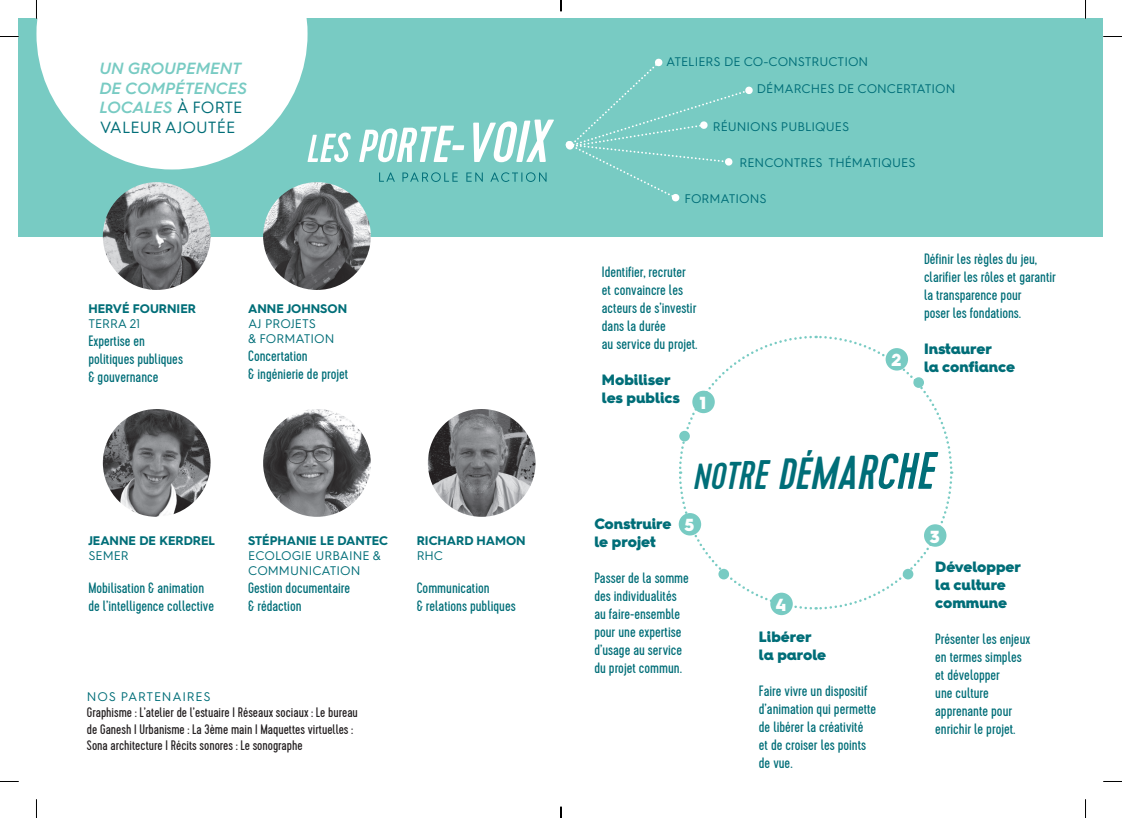
<style>
.page{position:relative;width:1122px;height:818px;background:#fff}
.page>*{position:absolute;margin:0;border:0;box-sizing:border-box;transform-origin:0 0}
.t1{font:italic 500 36.25px "Cervo";color:#006e78}
.t2{font:900 17.5px "Hurme Geometric Sans 4";color:#fff}
.t3{font:italic 600 16.25px/19.5px "Hurme Geometric Sans 4";color:#78cbc3}
.t4{font:15px/18px "Cervo";color:#006e78}
.t5{font:900 15px/18px "Hurme Geometric Sans 4";color:#006e78}
.t6{font:13.75px/16.5px "Cervo";color:#231f20}
.t7{font:12.5px/15px "Hurme Geometric Sans 4";color:#006e78}
.t8{font:700 12.5px "Hurme Geometric Sans 4";color:#006e78}
.t9{font:12.5px "Hurme Geometric Sans 4";letter-spacing:.06em;color:#006e78}
.s1{font-weight:400;font-style:normal;color:#006e78}
.s2{font-size:37.5px}
.s3{font-size:38.75px}
.s4{font-size:40px}
.s5{font-size:41.25px}
.s6{font-size:43.75px}
.s7{font-size:45px}
.s8{font-size:46.25px}
.s9{font-size:47.5px}
.s10{font-size:48.75px}
.s11{font-size:50px}
.s12{font-size:51.25px}
.s13{font-size:52.5px}
</style>
<div class="page">
<div style="left:19px;top:19px;width:1084px;height:218px;background:#78cbc3"></div>
<svg style="left:36px;top:19px;width:271px;height:150px;fill:#fff"></svg>
<img style="left:103px;top:182px;width:108px;height:108px;border-radius:54px">
<img style="left:428px;top:409px;width:107px;height:107px;border-radius:54px">
<img style="left:263px;top:182px;width:108px;height:108px;border-radius:54px">
<img style="left:263px;top:409px;width:108px;height:107px;border-radius:54px">
<img style="left:103px;top:409px;width:108px;height:107px;border-radius:54px">
<svg style="left:307px;top:132px;width:44px;height:30px"></svg>
<svg style="left:359px;top:125px;width:105px;height:37px"></svg>
<svg style="left:473px;top:119px;width:81px;height:43px"></svg>
<svg style="left:379px;top:172px;width:167px;height:10px"></svg>
<svg style="left:678px;top:335px;width:276px;height:275px"></svg>
<div style="left:679px;top:430px;width:11px;height:11px;background:#78cbc3;border-radius:50%"></div>
<div style="left:885px;top:348px;width:23px;height:22px;background:#78cbc3;border-radius:50%"></div>
<div style="left:913px;top:377px;width:11px;height:10px;background:#78cbc3;border-radius:50%"></div>
<div style="left:718px;top:568px;width:11px;height:11px;background:#78cbc3;border-radius:50%"></div>
<div style="left:903px;top:568px;width:10px;height:11px;background:#78cbc3;border-radius:50%"></div>
<div style="left:692px;top:390px;width:23px;height:23px;background:#78cbc3;border-radius:50%"></div>
<div style="left:924px;top:524px;width:22px;height:22px;background:#78cbc3;border-radius:50%"></div>
<div style="left:770px;top:592px;width:23px;height:22px;background:#78cbc3;border-radius:50%"></div>
<div style="left:679px;top:512px;width:22px;height:23px;background:#78cbc3;border-radius:50%"></div>
<svg style="left:565px;top:58px;width:188px;height:144px"></svg>
<svg style="left:0;top:36px;width:19px;height:1px"></svg>
<svg style="left:1103px;top:36px;width:19px;height:1px"></svg>
<svg style="left:36px;top:0;width:1px;height:19px"></svg>
<svg style="left:36px;top:799px;width:1px;height:18px"></svg>
<svg style="left:1085px;top:0;width:1px;height:19px"></svg>
<svg style="left:1085px;top:799px;width:1px;height:18px"></svg>
<svg style="left:560px;top:0;width:2px;height:11px"></svg>
<svg style="left:560px;top:806px;width:2px;height:11px"></svg>
<p class="t3" style="left:100px;top:59px;width:149px">UN GROUPEMENT<br>DE COMPÉTENCES<br>LOCALES <span class="s1">À FORTE<br>VALEUR AJOUTÉE</span></p>
<p class="t8" style="left:88px;top:299px;width:109px">HERVÉ FOURNIER</p>
<p class="t7" style="left:88px;top:315px;width:53px">TERRA 21</p>
<p class="t4" style="left:88px;top:332px;width:96px">Expertise en politiques publiques &amp; gouvernance</p>
<p class="t8" style="left:248px;top:299px;width:100px">ANNE JOHNSON</p>
<p class="t7" style="left:248px;top:315px;width:88px">AJ PROJETS<br>&amp; FORMATION</p>
<p class="t4" style="left:248px;top:347px;width:102px">Concertation<br>&amp; ingénierie de projet</p>
<p class="t8" style="left:88px;top:531px;width:128px">JEANNE DE KERDREL</p>
<p class="t7" style="left:88px;top:547px;width:42px">SEMER</p>
<p class="t4" style="left:88px;top:579px;width:127px">Mobilisation &amp; animation de l’intelligence collective</p>
<p class="t8" style="left:248px;top:531px;width:141px">STÉPHANIE LE DANTEC</p>
<p class="t7" style="left:248px;top:547px;width:134px">ECOLOGIE URBAINE &amp;<br>COMMUNICATION</p>
<p class="t4" style="left:248px;top:579px;width:103px">Gestion documentaire &amp; rédaction</p>
<p class="t8" style="left:417px;top:531px;width:110px">RICHARD HAMON</p>
<p class="t7" style="left:417px;top:547px;width:28px">RHC</p>
<p class="t4" style="left:417px;top:579px;width:100px">Communication<br>&amp; relations publiques</p>
<p class="t9" style="left:87px;top:687px;width:125px">NOS PARTENAIRES</p>
<p class="t6" style="left:87px;top:704px;width:272px">Graphisme : L’atelier de l’estuaire I Réseaux sociaux : Le bureau de Ganesh I Urbanisme : La 3ème main I Maquettes virtuelles :<br>Sona architecture I Récits sonores : Le sonographe</p>
<p class="t7" style="left:666px;top:54px;width:204px">ATELIERS DE CO-CONSTRUCTION</p>
<p class="t7" style="left:757px;top:81px;width:200px">DÉMARCHES DE CONCERTATION</p>
<p class="t7" style="left:713px;top:118px;width:138px">RÉUNIONS PUBLIQUES</p>
<p class="t7" style="left:739px;top:155px;width:177px">RENCONTRES THÉMATIQUES</p>
<p class="t7" style="left:684px;top:190px;width:83px">FORMATIONS</p>
<p class="t4" style="left:602px;top:263px;width:97px">Identifier, recruter et convaincre les acteurs de s’investir dans la durée<br>au service du projet.</p>
<p class="t5" style="left:602px;top:370px;width:80px">Mobiliser les publics</p>
<p class="t2" style="left:699px;top:390px;width:8px">1</p>
<p class="t2" style="left:891px;top:348px;width:11px">2</p>
<p class="t4" style="left:924px;top:250px;width:133px">Définir les règles du jeu, clarifier les rôles et garantir la transparence pour<br>poser les fondations.</p>
<p class="t5" style="left:924px;top:339px;width:93px">Instaurer<br>la confiance</p>
<h1 class="t1" style="left:692px;top:454px;width:242px">N<span class="s2">O</span><span class="s3">T</span><span class="s4">R</span><span class="s5">E</span> <span class="s6">D</span><span class="s7">É</span><span class="s8">M</span><span class="s9">A</span><span class="s10">R</span><span class="s11">C</span><span class="s12">H</span><span class="s13">E</span></h1>
<p class="t5" style="left:594px;top:514px;width:78px">Construire le projet</p>
<p class="t4" style="left:594px;top:569px;width:96px">Passer de la somme des individualités au faire-ensemble pour une expertise d’usage au service du projet commun.</p>
<p class="t2" style="left:684px;top:512px;width:11px">5</p>
<p class="t2" style="left:775px;top:592px;width:12px">4</p>
<p class="t5" style="left:759px;top:627px;width:69px">Libérer la parole</p>
<p class="t4" style="left:759px;top:681px;width:119px">Faire vivre un dispositif d’animation qui permette de libérer la créativité<br>et de croiser les points de vue.</p>
<p class="t2" style="left:930px;top:524px;width:11px">3</p>
<p class="t5" style="left:935px;top:557px;width:87px">Développer la culture commune</p>
<p class="t4" style="left:935px;top:630px;width:97px">Présenter les enjeux en termes simples et développer<br>une culture apprenante pour enrichir le projet.</p>
</div>
